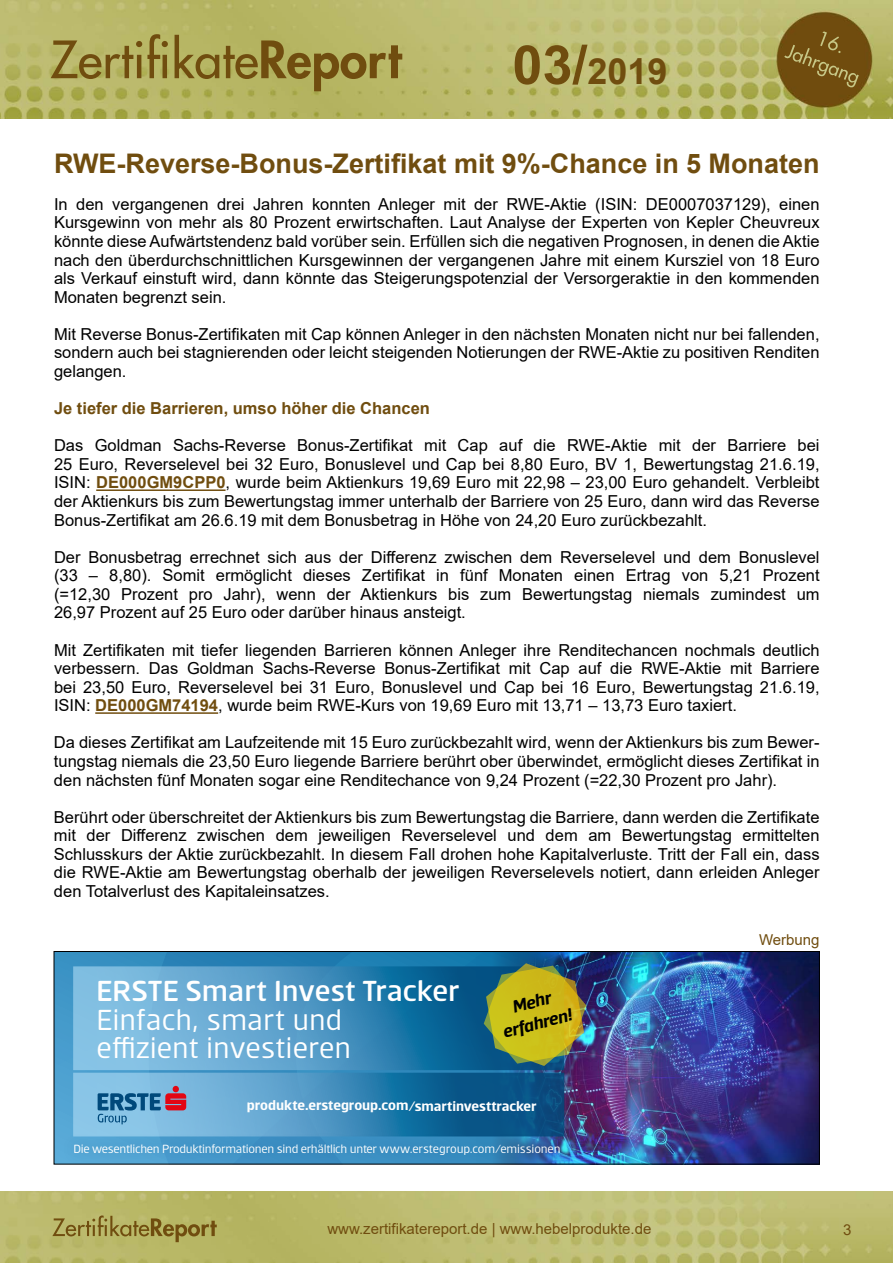
<style>
.page{position:relative;width:893px;height:1263px;background:#fff}
.page>*{position:absolute;margin:0;border:0;box-sizing:border-box;transform-origin:0 0}
.t1{font:700 36px "Arial";color:#704d0f}
.t2{font:31.5px/28.5px "Erste";color:#fff}
.t3{font:500 31.5px "Erste";color:#fff}
.t4{font:700 27px "Arial";color:#704d0f}
.t5{font:italic 700 18.75px/21.9px "Erste";color:#000;text-align:center}
.t6{font:16.5px/18.6px "Arial";color:#000;text-align:justify}
.t7{font:700 16.5px "Arial";color:#704d0f}
.t8{font:15px "Arial";color:#704d0f}
.t9{font:700 15px "Erste";letter-spacing:-.005em;color:#fff}
.t10{font:12.9px "Erste";letter-spacing:-.02em;color:#fff}
.s1{font-size:54px}
.s2{font-weight:700;color:#704d0f}
</style>
<div class="page">
<img style="left:0;top:1192px;width:893px;height:71px">
<img style="left:0;top:0;width:893px;height:119px">
<hr style="left:96px;top:489px;width:130px;height:2px;background:#704d0f">
<hr style="left:95px;top:712px;width:123px;height:2px;background:#704d0f">
<svg style="left:56px;top:953px;width:93px;height:209px;background:#449aca"></svg>
<svg style="left:149px;top:953px;width:327px;height:120px;background:#2480b4"></svg>
<img style="left:476px;top:953px;width:342px;height:209px">
<svg style="left:73px;top:966px;width:491px;height:104px;background:#4d96c1"></svg>
<svg style="left:73px;top:1073px;width:491px;height:58px;background:#4488b4"></svg>
<img style="left:484px;top:963px;width:102px;height:103px">
<div style="left:61px;top:1131px;width:512px;height:33px;background:#00497b;opacity:.45"></div>
<div style="left:54px;top:951px;width:766px;height:213px;border:1px solid #000"></div>
<h1 class="t1" style="left:512px;top:46px;width:157px"><span class="s1">03/</span>2019</h1>
<h3 class="t4" style="left:54px;top:144px;width:767px">RWE-Reverse-Bonus-Zertifikat mit 9%-Chance in 5 Monaten</h3>
<p class="t6" style="left:54px;top:195px;width:767px">In den vergangenen drei Jahren konnten Anleger mit der RWE-Aktie (ISIN: DE0007037129), einen Kursgewinn von mehr als 80 Prozent erwirtschaften. Laut Analyse der Experten von Kepler Cheuvreux könnte diese Aufwärtstendenz bald vorüber sein. Erfüllen sich die negativen Prognosen, in denen die Aktie nach den überdurchschnittlichen Kursgewinnen der vergangenen Jahre mit einem Kursziel von 18 Euro als Verkauf einstuft wird, dann könnte das Steigerungspotenzial der Versorgeraktie in den kommenden Monaten begrenzt sein.</p>
<p class="t6" style="left:54px;top:325px;width:767px">Mit Reverse Bonus-Zertifikaten mit Cap können Anleger in den nächsten Monaten nicht nur bei fallenden, sondern auch bei stagnierenden oder leicht steigenden Notierungen der RWE-Aktie zu positiven Renditen gelangen.</p>
<p class="t7" style="left:54px;top:397px;width:377px">Je tiefer die Barrieren, umso höher die Chancen</p>
<p class="t6" style="left:54px;top:436px;width:767px">Das Goldman Sachs-Reverse Bonus-Zertifikat mit Cap auf die RWE-Aktie mit der Barriere bei 25 Euro, Reverselevel bei 32 Euro, Bonuslevel und Cap bei 8,80 Euro, BV 1, Bewertungstag 21.6.19, ISIN: <span class="s2">DE000GM9CPP0</span>, wurde beim Aktienkurs 19,69 Euro mit 22,98 – 23,00 Euro gehandelt. Verbleibt der Aktienkurs bis zum Bewertungstag immer unterhalb der Barriere von 25 Euro, dann wird das Reverse Bonus-Zertifikat am 26.6.19 mit dem Bonusbetrag in Höhe von 24,20 Euro zurückbezahlt.</p>
<p class="t6" style="left:54px;top:547px;width:767px">Der Bonusbetrag errechnet sich aus der Differenz zwischen dem Reverselevel und dem Bonuslevel (33 – 8,80). Somit ermöglicht dieses Zertifikat in fünf Monaten einen Ertrag von 5,21 Prozent (=12,30 Prozent pro Jahr), wenn der Aktienkurs bis zum Bewertungstag niemals zumindest um 26,97 Prozent auf 25 Euro oder darüber hinaus ansteigt.</p>
<p class="t6" style="left:54px;top:640px;width:767px">Mit Zertifikaten mit tiefer liegenden Barrieren können Anleger ihre Renditechancen nochmals deutlich verbessern. Das Goldman Sachs-Reverse Bonus-Zertifikat mit Cap auf die RWE-Aktie mit Barriere bei 23,50 Euro, Reverselevel bei 31 Euro, Bonuslevel und Cap bei 16 Euro, Bewertungstag 21.6.19, ISIN: <span class="s2">DE000GM74194</span>, wurde beim RWE-Kurs von 19,69 Euro mit 13,71 – 13,73 Euro taxiert.</p>
<p class="t6" style="left:54px;top:733px;width:767px">Da dieses Zertifikat am Laufzeitende mit 15 Euro zurückbezahlt wird, wenn der Aktienkurs bis zum Bewer&shy;tungstag niemals die 23,50 Euro liegende Barriere berührt ober überwindet, ermöglicht dieses Zertifikat in den nächsten fünf Monaten sogar eine Renditechance von 9,24 Prozent (=22,30 Prozent pro Jahr).</p>
<p class="t6" style="left:54px;top:807px;width:767px">Berührt oder überschreitet der Aktienkurs bis zum Bewertungstag die Barriere, dann werden die Zertifikate mit der Differenz zwischen dem jeweiligen Reverselevel und dem am Bewertungstag ermittelten Schlusskurs der Aktie zurückbezahlt. In diesem Fall drohen hohe Kapitalverluste. Tritt der Fall ein, dass die RWE-Aktie am Bewertungstag oberhalb der jeweiligen Reverselevels notiert, dann erleiden Anleger den Totalverlust des Kapitaleinsatzes.</p>
<h2 class="t3" style="left:97px;top:975px;width:364px">ERSTE Smart Invest Tracker</h2>
<h2 class="t2" style="left:97px;top:1005px;width:256px">Einfach, smart und effizient investieren</h2>
<p class="t5" style="left:494px;top:1001px;width:72px;rotate:-15deg">Mehr erfahren!</p>
<p class="t9" style="left:247px;top:1098px;width:291px">produkte.erstegroup.com/smartinvesttracker</p>
<p class="t10" style="left:74px;top:1142px;width:489px">Die wesentlichen Produktinformationen sind erhältlich unter www.erstegroup.com/emissionen</p>
<p class="t8" style="left:759px;top:930px;width:62px">Werbung</p>
<p class="t8" style="left:327px;top:1218px;width:326px">www.zertifikatereport.de | www.hebelprodukte.de</p>
<p class="t8" style="left:843px;top:1219px;width:10px">3</p>
</div>
